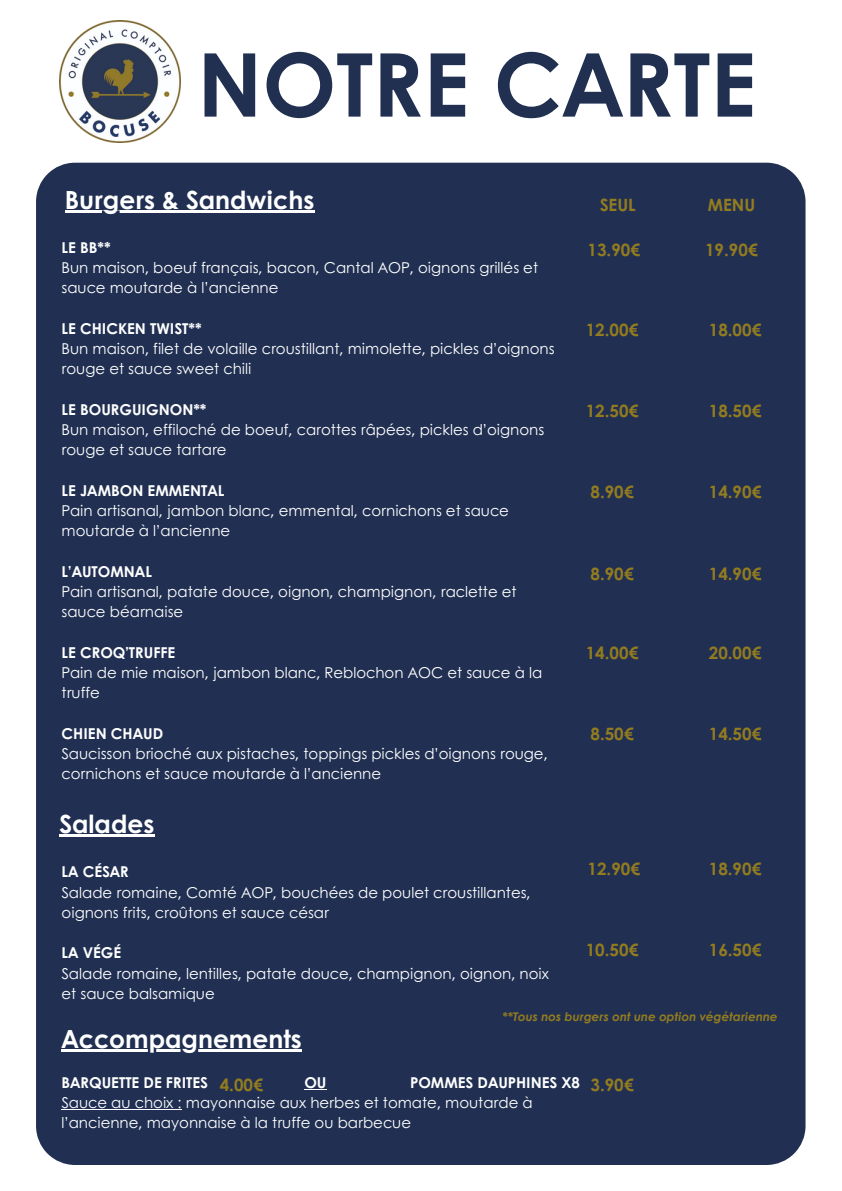
<style>
.page{position:relative;width:842px;height:1191px;background:#fff}
.page>*{position:absolute;margin:0;border:0;box-sizing:border-box;transform-origin:0 0}
.t1{font:700 88px "Century Gothic";color:#213051}
.t2{font:700 25px "Century Gothic";color:#fff}
.t3{font:700 17px "Century Gothic";color:#937c1f}
.t4{font:15px/20.2px "Century Gothic";color:#fff}
.t5{font:700 15px "Century Gothic";color:#fff}
.t6{font:italic 700 12px "Century Gothic";color:#937c1f}
</style>
<div class="page">
<img style="left:59px;top:21px;width:122px;height:121px">
<div style="left:36px;top:163px;width:769px;height:1001px;background:#213052"></div>
<hr style="left:65px;top:211px;width:250px;height:2px;background:#fff">
<hr style="left:59px;top:834px;width:95px;height:2px;background:#fff">
<hr style="left:62px;top:1049px;width:240px;height:2px;background:#fff">
<svg style="left:304px;top:1088px;width:22px;height:1px"></svg>
<hr style="left:62px;top:1108px;width:120px;height:1px;background:#fff">
<p class="t1" style="left:197px;top:18px;width:560px">NOTRE CARTE</p>
<p class="t2" style="left:65px;top:181px;width:251px">Burgers &amp; Sandwichs</p>
<p class="t5" style="left:62px;top:236px;width:51px">LE BB**</p>
<p class="t4" style="left:62px;top:257px;width:478px">Bun maison, boeuf français, bacon, Cantal AOP, oignons grillés et sauce moutarde à l’ancienne</p>
<p class="t5" style="left:62px;top:317px;width:142px">LE CHICKEN TWIST**</p>
<p class="t4" style="left:62px;top:338px;width:494px">Bun maison, filet de volaille croustillant, mimolette, pickles d’oignons rouge et sauce sweet chili</p>
<p class="t5" style="left:62px;top:398px;width:146px">LE BOURGUIGNON**</p>
<p class="t4" style="left:62px;top:419px;width:484px">Bun maison, effiloché de boeuf, carottes râpées, pickles d’oignons rouge et sauce tartare</p>
<p class="t5" style="left:62px;top:479px;width:164px">LE JAMBON EMMENTAL</p>
<p class="t4" style="left:62px;top:500px;width:449px">Pain artisanal, jambon blanc, emmental, cornichons et sauce moutarde à l’ancienne</p>
<p class="t5" style="left:62px;top:560px;width:92px">L’AUTOMNAL</p>
<p class="t4" style="left:62px;top:581px;width:457px">Pain artisanal, patate douce, oignon, champignon, raclette et sauce béarnaise</p>
<p class="t5" style="left:62px;top:641px;width:115px">LE CROQ’TRUFFE</p>
<p class="t4" style="left:62px;top:662px;width:482px">Pain de mie maison, jambon blanc, Reblochon AOC et sauce à la truffe</p>
<p class="t5" style="left:62px;top:722px;width:103px">CHIEN CHAUD</p>
<p class="t4" style="left:62px;top:743px;width:488px">Saucisson brioché aux pistaches, toppings pickles d’oignons rouge, cornichons et sauce moutarde à l’ancienne</p>
<p class="t3" style="left:600px;top:192px;width:37px">SEUL</p>
<p class="t3" style="left:708px;top:192px;width:49px">MENU</p>
<p class="t3" style="left:588px;top:236px;width:54px">13.90€</p>
<p class="t3" style="left:705px;top:236px;width:54px">19.90€</p>
<p class="t3" style="left:586px;top:317px;width:54px">12.00€</p>
<p class="t3" style="left:709px;top:317px;width:54px">18.00€</p>
<p class="t3" style="left:586px;top:398px;width:54px">12.50€</p>
<p class="t3" style="left:591px;top:479px;width:45px">8.90€</p>
<p class="t3" style="left:709px;top:398px;width:54px">18.50€</p>
<p class="t3" style="left:709px;top:479px;width:54px">14.90€</p>
<p class="t3" style="left:591px;top:560px;width:45px">8.90€</p>
<p class="t3" style="left:709px;top:560px;width:54px">14.90€</p>
<p class="t3" style="left:586px;top:640px;width:54px">14.00€</p>
<p class="t3" style="left:709px;top:640px;width:54px">20.00€</p>
<p class="t3" style="left:591px;top:721px;width:45px">8.50€</p>
<p class="t3" style="left:709px;top:721px;width:54px">14.50€</p>
<p class="t2" style="left:59px;top:804px;width:97px">Salades</p>
<p class="t5" style="left:62px;top:860px;width:69px">LA CÉSAR</p>
<p class="t4" style="left:62px;top:881px;width:471px">Salade romaine, Comté AOP, bouchées de poulet croustillantes, oignons frits, croûtons et sauce césar</p>
<p class="t5" style="left:62px;top:941px;width:61px">LA VÉGÉ</p>
<p class="t4" style="left:62px;top:962px;width:489px">Salade romaine, lentilles, patate douce, champignon, oignon, noix et sauce balsamique</p>
<p class="t2" style="left:62px;top:1019px;width:242px">Accompagnements</p>
<p class="t5" style="left:62px;top:1070px;width:148px">BARQUETTE DE FRITES</p>
<p class="t5" style="left:304px;top:1070px;width:24px">OU</p>
<p class="t5" style="left:410px;top:1070px;width:171px">POMMES DAUPHINES X8</p>
<p class="t4" style="left:62px;top:1091px;width:473px">Sauce au choix : mayonnaise aux herbes et tomate, moutarde à l’ancienne, mayonnaise à la truffe ou barbecue</p>
<p class="t3" style="left:588px;top:855px;width:54px">12.90€</p>
<p class="t3" style="left:709px;top:855px;width:54px">18.90€</p>
<p class="t3" style="left:586px;top:937px;width:54px">10.50€</p>
<p class="t3" style="left:709px;top:936px;width:54px">16.50€</p>
<p class="t6" style="left:502px;top:1007px;width:277px">**Tous nos burgers ont une option végétarienne</p>
<p class="t3" style="left:220px;top:1071px;width:45px">4.00€</p>
<p class="t3" style="left:591px;top:1071px;width:45px">3.90€</p>
</div>
